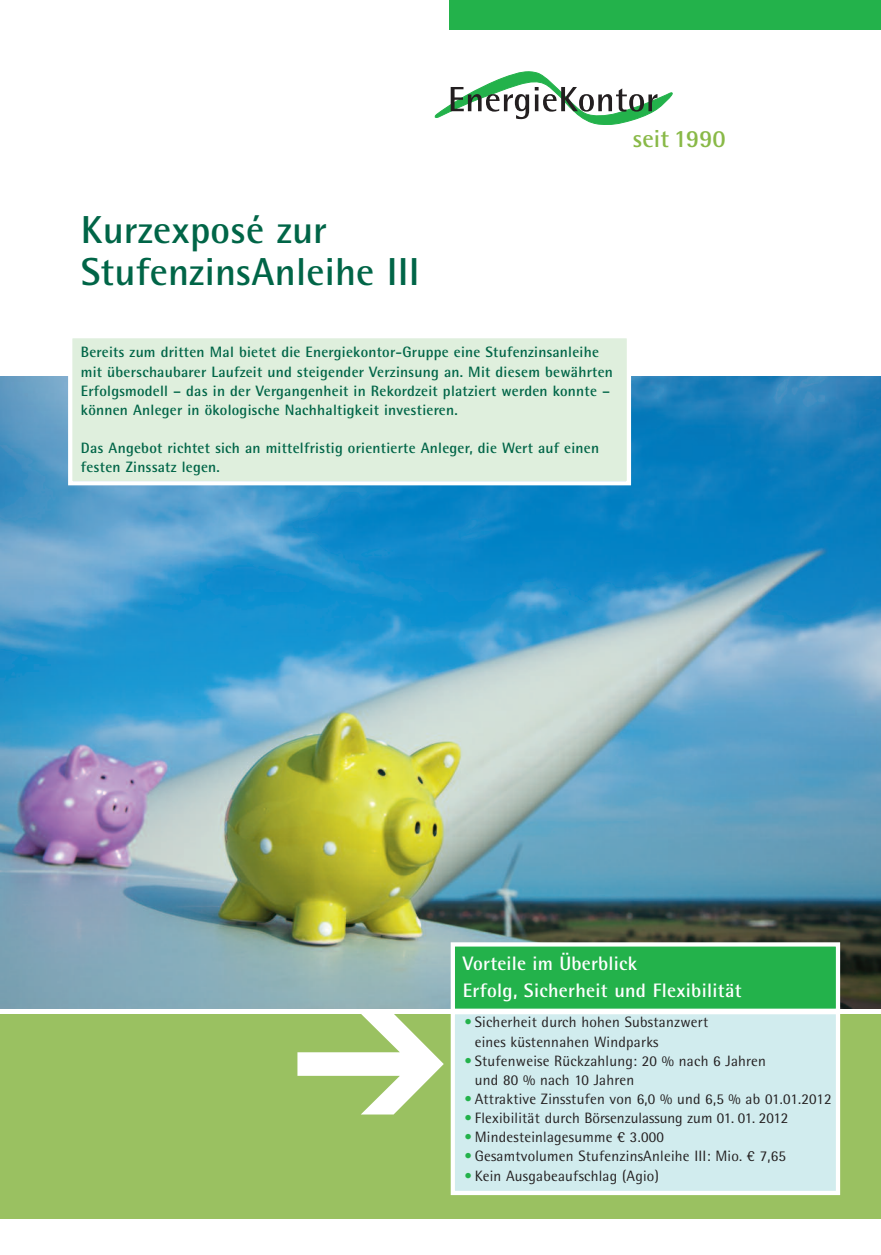
<style>
.page{position:relative;width:881px;height:1255px;background:#fff}
.page>*{position:absolute;margin:0;border:0;box-sizing:border-box;transform-origin:0 0}
.t1{font:700 39px/42px "Agfa Rotis Semisans";letter-spacing:.005em;color:#006547}
.t2{font:700 24.6px "Agfa Rotis Semisans";color:#89b947}
.t3{font:700 19.5px "Agfa Rotis Semisans";letter-spacing:.015em;color:#fff}
.t4{font:700 15px/19.2px "Agfa Rotis Semisans";letter-spacing:.015em;color:#006547}
.t5{font:15px/19.2px "Agfa Rotis Semisans";letter-spacing:.015em;color:#231f20}
.s1{color:#23b24b}
</style>
<div class="page">
<div style="left:0;top:1014px;width:880px;height:205px;background:#9ac161"></div>
<div style="left:449px;top:0;width:431px;height:30px;background:#23b24b"></div>
<img style="left:0;top:376px;width:880px;height:632px">
<div style="left:455px;top:1014px;width:380px;height:176px;background:#d1ecee"></div>
<div style="left:450px;top:1009px;width:389px;height:185px;border:4px solid #fff"></div>
<div style="left:455px;top:946px;width:380px;height:62px;background:#23b24b"></div>
<div style="left:450px;top:942px;width:389px;height:70px;border:4px solid #fff"></div>
<div style="left:72px;top:338px;width:554px;height:143px;background:#dfefdd"></div>
<div style="left:68px;top:334px;width:562px;height:151px;border:4px solid #fff"></div>
<svg style="left:434px;top:71px;width:238px;height:54px"></svg>
<h2 class="t2" style="left:632px;top:130px;width:94px">seit 1990</h2>
<h1 class="t1" style="left:81px;top:213px;width:340px">Kurzexposé zur<br>StufenzinsAnleihe III</h1>
<p class="t4" style="left:81px;top:344px;width:533px">Bereits zum dritten Mal bietet die Energiekontor-Gruppe eine Stufenzinsanleihe mit überschaubarer Laufzeit und steigender Verzinsung an. Mit diesem bewährten Erfolgsmodell – das in der Vergangenheit in Rekordzeit platziert werden konnte – können Anleger in ökologische Nachhaltigkeit investieren.</p>
<p class="t4" style="left:81px;top:440px;width:519px">Das Angebot richtet sich an mittelfristig orientierte Anleger, die Wert auf einen festen Zinssatz legen.</p>
<h3 class="t3" style="left:463px;top:956px;width:176px">Vorteile im Überblick</h3>
<h3 class="t3" style="left:463px;top:983px;width:280px">Erfolg, Sicherheit und Flexibilität</h3>
<p class="t5" style="left:474px;top:1014px;width:235px;text-indent:-10px"><span class="s1">•</span> Sicherheit durch hohen Substanzwert eines küstennahen Windparks</p>
<p class="t5" style="left:474px;top:1052px;width:292px;text-indent:-10px"><span class="s1">•</span> Stufenweise Rückzahlung: 20 % nach 6 Jahren und 80 % nach 10 Jahren</p>
<p class="t5" style="left:464px;top:1090px;width:368px"><span class="s1">•</span> Attraktive Zinsstufen von 6,0 % und 6,5 % ab 01.01.2012</p>
<p class="t5" style="left:464px;top:1109px;width:325px"><span class="s1">•</span> Flexibilität durch Börsenzulassung zum 01. 01. 2012</p>
<p class="t5" style="left:464px;top:1128px;width:201px"><span class="s1">•</span> Mindesteinlagesumme € 3.000</p>
<p class="t5" style="left:464px;top:1148px;width:323px"><span class="s1">•</span> Gesamtvolumen StufenzinsAnleihe III: Mio. € 7,65</p>
<p class="t5" style="left:464px;top:1167px;width:196px"><span class="s1">•</span> Kein Ausgabeaufschlag (Agio)</p>
</div>
